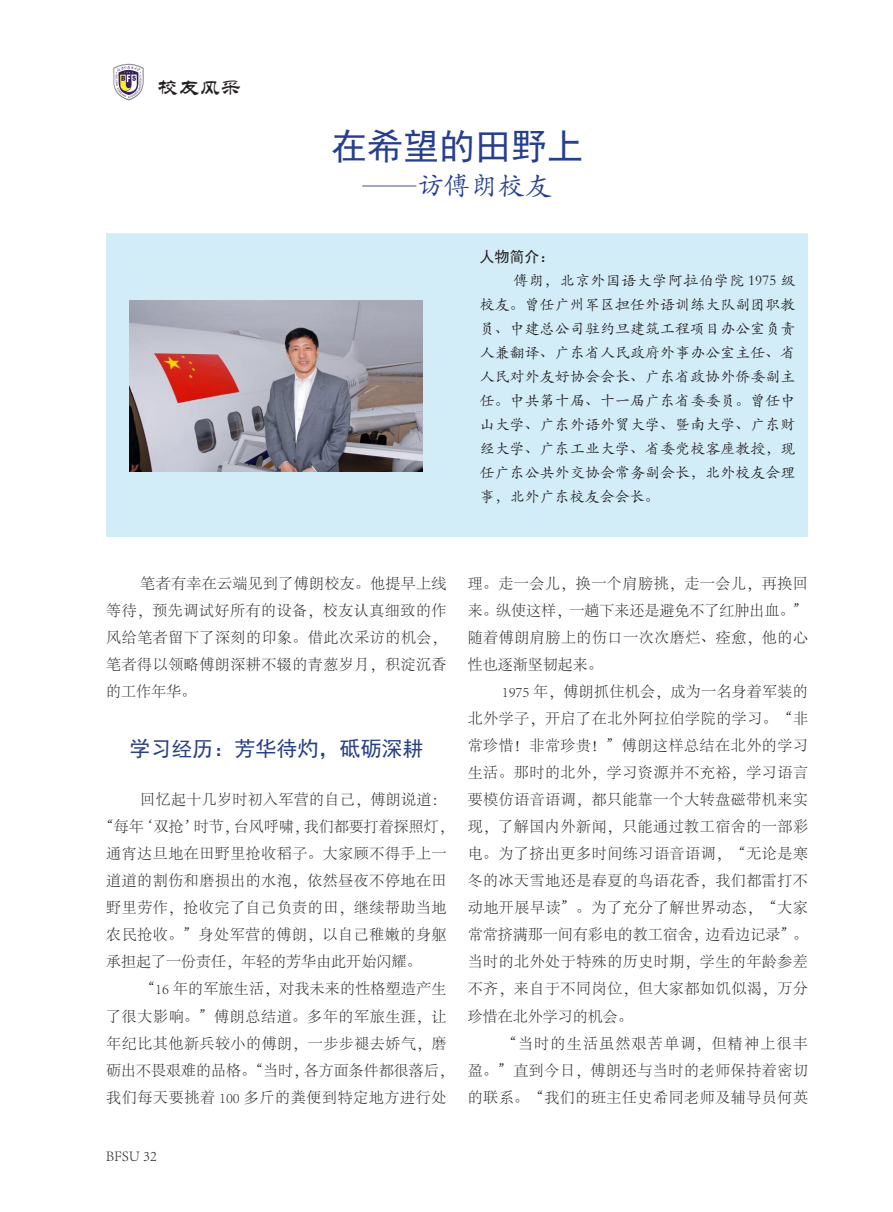
<style>
.page{position:relative;width:893px;height:1212px;background:#fff}
.page>*{position:absolute;margin:0;border:0;box-sizing:border-box;transform-origin:0 0}
.t1{font:36px "Sim Hei";color:#253f8e}
.t2{font:27px "ST Kaiti";color:#253f8e}
.t3{font:21px "Sim Hei";color:#273f83}
.t4{font:21px "ST Liti";color:#231f20}
.t5{font:300 15px/27px "Adobe Song Std";letter-spacing:.035em;color:#231f20;text-align:justify}
.t6{font:15px/24px "ST Kaiti";color:#231f20;text-align:justify}
.t7{font:300 15px "Adobe Song Std";color:#231f20}
.t8{font:15px "Sim Hei";color:#231f20}
</style>
<div class="page">
<img style="left:113px;top:64px;width:31px;height:36px">
<div style="left:106px;top:234px;width:702px;height:302px;background:#d2ecf8"></div>
<img style="left:130px;top:301px;width:293px;height:170px">
<p class="t4" style="left:157px;top:77px;width:85px">校友风采</p>
<p class="t1" style="left:331px;top:128px;width:253px">在希望的田野上</p>
<p class="t2" style="left:363px;top:168px;width:190px">——访傅朗校友</p>
<p class="t8" style="left:479px;top:249px;width:76px">人物简介：</p>
<p class="t6" style="left:479px;top:268px;width:317px;text-indent:34px">傅朗，北京外国语大学阿拉伯学院 1975 级校友。曾任广州军区担任外语训练大队副团职教员、中建总公司驻约旦建筑工程项目办公室负责人兼翻译、广东省人民政府外事办公室主任、省人民对外友好协会会长、广东省政协外侨委副主任。中共第十届、十一届广东省委委员。曾任中山大学、广东外语外贸大学、暨南大学、广东财经大学、广东工业大学、省委党校客座教授，现任广东公共外交协会常务副会长，北外校友会理事，北外广东校友会会长。</p>
<p class="t5" style="left:106px;top:571px;width:342px;text-indent:34px">笔者有幸在云端见到了傅朗校友。他提早上线等待，预先调试好所有的设备，校友认真细致的作风给笔者留下了深刻的印象。借此次采访的机会，笔者得以领略傅朗深耕不辍的青葱岁月，积淀沉香的工作年华。</p>
<p class="t3" style="left:129px;top:738px;width:295px">学习经历：芳华待灼，砥砺深耕</p>
<p class="t5" style="left:140px;top:787px;width:308px">回忆起十几岁时初入军营的自己，傅朗说道：</p>
<p class="t7" style="left:99px;top:819px;width:357px">“每年‘双抢’时节，台风呼啸，我们都要打着探照灯，</p>
<p class="t5" style="left:106px;top:841px;width:342px">通宵达旦地在田野里抢收稻子。大家顾不得手上一</p>
<p class="t5" style="left:106px;top:868px;width:342px">道道的割伤和磨损出的水泡，依然昼夜不停地在田</p>
<p class="t5" style="left:106px;top:895px;width:342px">野里劳作，抢收完了自己负责的田，继续帮助当地</p>
<p class="t5" style="left:106px;top:922px;width:342px">农民抢收。”身处军营的傅朗，以自己稚嫩的身躯</p>
<p class="t7" style="left:106px;top:954px;width:316px">承担起了一份责任，年轻的芳华由此开始闪耀。</p>
<p class="t5" style="left:106px;top:976px;width:349px;text-align:left;text-indent:34px">“16 年的军旅生活，对我未来的性格塑造产生了很大影响。”傅朗总结道。多年的军旅生涯，让年纪比其他新兵较小的傅朗，一步步褪去娇气，磨砺出不畏艰难的品格。“当时，各方面条件都很落后，我们每天要挑着 100 多斤的粪便到特定地方进行处</p>
<p class="t5" style="left:106px;top:1143px;width:53px">BFSU 32</p>
<p class="t5" style="left:468px;top:571px;width:342px">理。走一会儿，换一个肩膀挑，走一会儿，再换回来。纵使这样，一趟下来还是避免不了红肿出血。”随着傅朗肩膀上的伤口一次次磨烂、痊愈，他的心性也逐渐坚韧起来。</p>
<p class="t5" style="left:468px;top:679px;width:342px;text-indent:34px">1975 年，傅朗抓住机会，成为一名身着军装的北外学子，开启了在北外阿拉伯学院的学习。“非常珍惜！非常珍贵！”傅朗这样总结在北外的学习生活。那时的北外，学习资源并不充裕，学习语言要模仿语音语调，都只能靠一个大转盘磁带机来实现，了解国内外新闻，只能通过教工宿舍的一部彩电。为了挤出更多时间练习语音语调，“无论是寒冬的冰天雪地还是春夏的鸟语花香，我们都雷打不动地开展早读”。为了充分了解世界动态，“大家常常挤满那一间有彩电的教工宿舍，边看边记录”。当时的北外处于特殊的历史时期，学生的年龄参差不齐，来自于不同岗位，但大家都如饥似渴，万分珍惜在北外学习的机会。</p>
<p class="t5" style="left:468px;top:1030px;width:342px;text-indent:34px">“当时的生活虽然艰苦单调，但精神上很丰盈。”直到今日，傅朗还与当时的老师保持着密切的联系。“我们的班主任史希同老师及辅导员何英</p>
</div>
